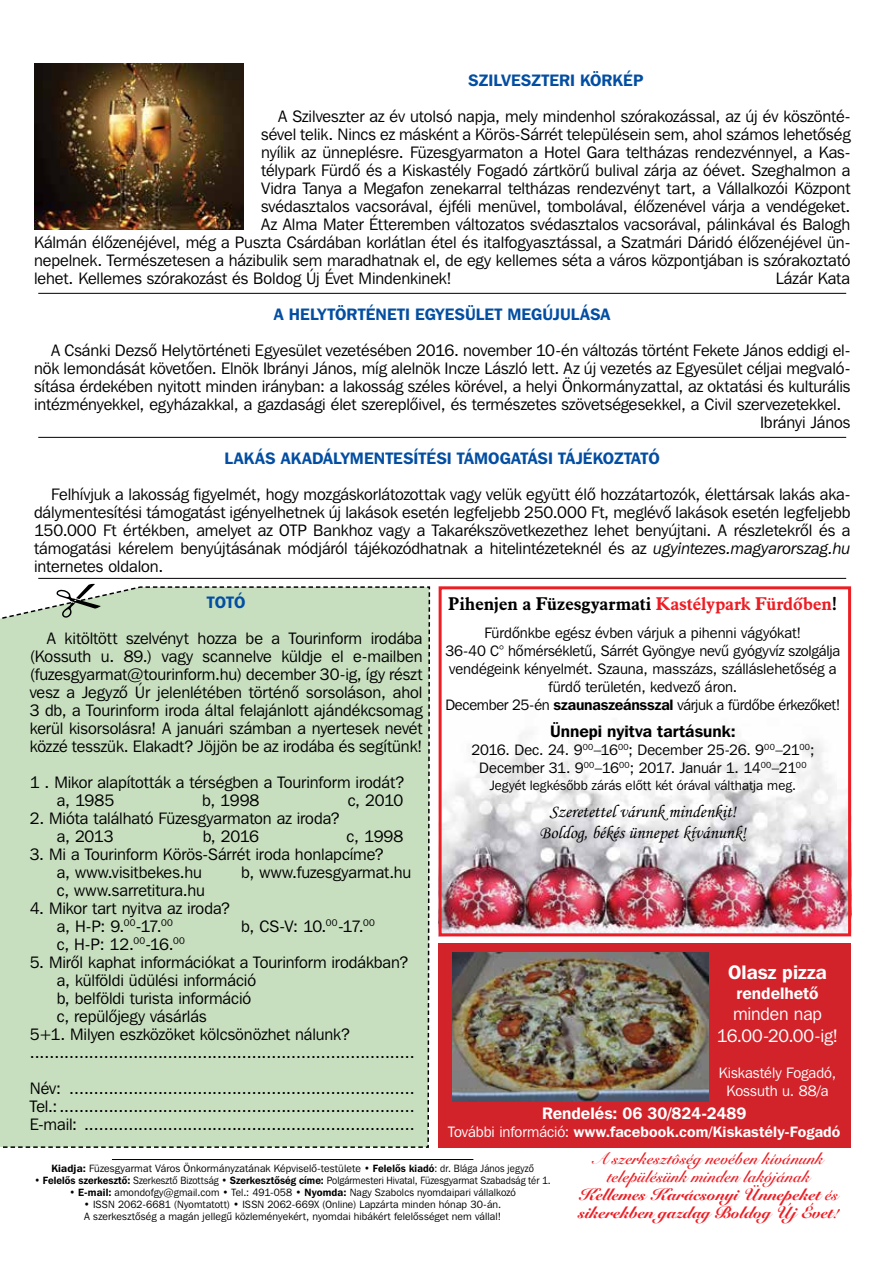
<style>
.page{position:relative;width:893px;height:1263px;background:#fff}
.page>*{position:absolute;margin:0;border:0;box-sizing:border-box;transform-origin:0 0}
.t1{font:19.5px "Franklin Gothic Demi HU Demi";color:#fff}
.t2{font:18px/21.6px "Monotype Corsiva";letter-spacing:-.005em;color:#000;text-align:center}
.t3{font:18px "Aldine 721 HU Bold";letter-spacing:-.01em;color:#000}
.t4{font:18px/21.6px "Franklin Gothic Bk HU Book";letter-spacing:-.01em;color:#fff;text-align:center}
.t5{font:16.5px/18px "Franklin Gothic Bk HU Book";letter-spacing:-.005em;color:#000}
.t6{font:700 16.5px/18px "Snell Roundhand";letter-spacing:.005em;color:#ed1d24;text-align:center}
.t7{font:16.5px "Franklin Gothic Demi HU Demi";color:#034ea2}
.t8{font:16.5px "Franklin Gothic Demi HU Demi";color:#fff}
.t9{font:16.5px "Franklin Gothic Demi HU Demi";color:#000}
.t10{font:15px/18px "Franklin Gothic Bk HU Book";letter-spacing:-.005em;color:#000;text-align:center}
.t11{font:15px "Franklin Gothic Demi HU Demi";letter-spacing:.01em;color:#fff}
.t12{font:15px/18px "Franklin Gothic Bk HU Book";letter-spacing:.005em;color:#fff;text-align:center}
.t13{font:13.5px "Franklin Gothic Bk HU Book";letter-spacing:.005em;color:#000}
.t14{font:10.5px/12px "Franklin Gothic Bk HU Book";letter-spacing:.01em;color:#000}
.t15{font:10.5px "Franklin Gothic Bk HU Book";letter-spacing:.01em;color:#000;scale:.93 1}
.s1{font-style:italic}
.s2{color:#ed1d24}
.s3{font-family:"Franklin Gothic Demi HU Demi"}
.s4{font-family:"Franklin Gothic Bk HU Book"}
.s5{font-weight:900}
</style>
<div class="page">
<div style="left:0;top:584px;width:431px;height:564px;background:#c7dfbf"></div>
<hr style="left:112px;top:1159px;width:361px;height:1px;background:#000">
<hr style="left:38px;top:293px;width:808px;height:1px;background:#000">
<hr style="left:38px;top:437px;width:808px;height:1px;background:#000">
<hr style="left:38px;top:578px;width:808px;height:1px;background:#000">
<img style="left:443px;top:727px;width:404px;height:205px">
<div style="left:439px;top:586px;width:412px;height:350px;border:3px solid #ed1d24"></div>
<div style="left:438px;top:944px;width:412px;height:204px;background:#d2232a"></div>
<img style="left:453px;top:952px;width:255px;height:149px">
<img style="left:34px;top:64px;width:209px;height:166px">
<p class="t7" style="left:468px;top:70px;width:177px">Szilveszteri körkép</p>
<p class="t5" style="left:278px;top:107px;width:574px">A Szilveszter az év utolsó napja, mely mindenhol szórakozással, az új év köszönté-</p>
<p class="t5" style="left:261px;top:125px;width:591px">sével telik. Nincs ez másként a Körös-Sárrét településein sem, ahol számos lehetôség</p>
<p class="t5" style="left:261px;top:143px;width:591px">nyílik az ünneplésre. Füzesgyarmaton a Hotel Gara teltházas rendezvénnyel, a Kas-</p>
<p class="t5" style="left:261px;top:161px;width:591px">télypark Fürdô és a Kiskastély Fogadó zártkörû bulival zárja az óévet. Szeghalmon a</p>
<p class="t5" style="left:261px;top:179px;width:591px">Vidra Tanya a Megafon zenekarral teltházas rendezvényt tart, a Vállalkozói Központ</p>
<p class="t5" style="left:261px;top:197px;width:591px">svédasztalos vacsorával, éjféli menüvel, tombolával, élôzenével várja a vendégeket.</p>
<p class="t5" style="left:261px;top:215px;width:591px">Az Alma Mater Étteremben változatos svédasztalos vacsorával, pálinkával és Balogh</p>
<p class="t5" style="left:34px;top:233px;width:818px">Kálmán élôzenéjével, még a Puszta Csárdában korlátlan étel és italfogyasztással, a Szatmári Dáridó élôzenéjével ün-</p>
<p class="t5" style="left:34px;top:251px;width:818px">nepelnek. Természetesen a házibulik sem maradhatnak el, de egy kellemes séta a város központjában is szórakoztató</p>
<p class="t5" style="left:34px;top:269px;width:419px">lehet. Kellemes szórakozást és Boldog Új Évet Mindenkinek!</p>
<p class="t5" style="left:776px;top:269px;width:76px">Lázár Kata</p>
<p class="t7" style="left:274px;top:304px;width:338px">A Helytörténeti Egyesület megújulása</p>
<p class="t5" style="left:51px;top:341px;width:801px">A Csánki Dezsô Helytörténeti Egyesület vezetésében 2016. november 10-én változás történt Fekete János eddigi el-</p>
<p class="t5" style="left:34px;top:359px;width:818px">nök lemondását követôen. Elnök Ibrányi János, míg alelnök Incze László lett. Az új vezetés az Egyesület céljai megvaló-</p>
<p class="t5" style="left:34px;top:377px;width:818px">sítása érdekében nyitott minden irányban: a lakosság széles körével, a helyi Önkormányzattal, az oktatási és kulturális</p>
<p class="t5" style="left:34px;top:395px;width:809px">intézményekkel, egyházakkal, a gazdasági élet szereplôivel, és természetes szövetségesekkel, a Civil szervezetekkel.</p>
<p class="t5" style="left:760px;top:413px;width:92px">Ibrányi János</p>
<p class="t7" style="left:225px;top:448px;width:437px">Lakás akadálymentesítési támogatásI Tájékoztató</p>
<p class="t5" style="left:34px;top:485px;width:818px;text-align:justify;text-indent:17px">Felhívjuk a lakosság figyelmét, hogy mozgáskorlátozottak vagy velük együtt élô hozzátartozók, élettársak lakás aka&shy;dálymentesítési támogatást igényelhetnek új lakások esetén legfeljebb 250.000 Ft, meglévô lakások esetén legfeljebb 150.000 Ft értékben, amelyet az OTP Bankhoz vagy a Takarékszövetkezethez lehet benyújtani. A részletekrôl és a támogatási kérelem benyújtásának módjáról tájékozódhatnak a hitelintézeteknél és az <span class="s1">ugyintezes.magyarorszag.hu </span>internetes oldalon.</p>
<p class="t7" style="left:207px;top:592px;width:11px">TOTÓ</p>
<p class="t5" style="left:30px;top:629px;width:394px;text-align:justify;text-indent:17px">A kitöltött szelvényt hozza be a Tourinform irodába (Kossuth u. 89.) vagy scannelve küldje el e-mailben (fuzesgyarmat@tourinform.hu) december 30-ig, így részt vesz a Jegyzô Úr jelenlétében történô sorsoláson, ahol 3 db, a Tourinform iroda által felajánlott ajándékcsomag kerül kisorsolásra! A januári számban a nyertesek nevét közzé tesszük. Elakadt? Jöjjön be az irodába és segítünk!</p>
<p class="t5" style="left:57px;top:773px;width:349px;text-indent:-27px">1 . Mikor alapították a térségben a Tourinform irodát? a, 1985</p>
<p class="t5" style="left:202px;top:791px;width:59px">b, 1998</p>
<p class="t5" style="left:348px;top:791px;width:57px">c, 2010</p>
<p class="t5" style="left:57px;top:809px;width:285px;text-indent:-27px">2. Mióta található Füzesgyarmaton az iroda? a, 2013</p>
<p class="t5" style="left:203px;top:827px;width:58px">b, 2016</p>
<p class="t5" style="left:347px;top:827px;width:58px">c, 1998</p>
<p class="t5" style="left:57px;top:845px;width:329px;text-indent:-27px">3. Mi a Tourinform Körös-Sárrét iroda honlapcíme? a, www.visitbekes.hu</p>
<p class="t5" style="left:241px;top:863px;width:172px">b, www.fuzesgyarmat.hu</p>
<p class="t5" style="left:57px;top:881px;width:150px">c, www.sarretitura.hu</p>
<p class="t5" style="left:57px;top:899px;width:175px;text-indent:-27px">4. Mikor tart nyitva az iroda? a, H-P: 9.<sup>00</sup>-17.<sup>00</sup></p>
<p class="t5" style="left:241px;top:917px;width:135px">b, CS-V: 10.<sup>00</sup>-17.<sup>00</sup></p>
<p class="t5" style="left:57px;top:935px;width:129px">c, H-P: 12.<sup>00</sup>-16.<sup>00</sup></p>
<p class="t5" style="left:30px;top:953px;width:380px">5. Mirôl kaphat információkat a Tourinform irodákban?</p>
<p class="t5" style="left:57px;top:971px;width:201px">a, külföldi üdülési információ</p>
<p class="t5" style="left:57px;top:989px;width:196px">b, belföldi turista információ</p>
<p class="t5" style="left:57px;top:1007px;width:151px">c, repülôjegy vásárlás</p>
<p class="t5" style="left:30px;top:1025px;width:322px">5+1. Milyen eszközöket kölcsönözhet nálunk?</p>
<p class="t5" style="left:30px;top:1043px;width:386px">..............................................................................</p>
<p class="t5" style="left:30px;top:1079px;width:386px;text-align:justify">Név: ......................................................................<br>Tel.:........................................................................<br>E-mail: ...................................................................</p>
<p class="t3" style="left:448px;top:592px;width:391px">Pihenjen a Füzesgyarmati <span class="s2">Kastélypark Fürdôben</span>!</p>
<p class="t10" style="left:445px;top:624px;width:397px">Fürdônkbe egész évben várjuk a pihenni vágyókat!<br>36-40 C° hômérsékletû, Sárrét Gyöngye nevû gyógyvíz szolgálja vendégeink kényelmét. Szauna, masszázs, szálláslehetôség a fürdô területén, kedvezô áron.<br>December 25-én <span class="s3">szaunaszeánsszal</span> várjuk a fürdôbe érkezôket!</p>
<p class="t9" style="left:550px;top:721px;width:187px">Ünnepi nyitva tartásunk:</p>
<p class="t10" style="left:471px;top:741px;width:345px">2016. Dec. 24. 9<sup>00</sup>–16<sup>00</sup>; December 25-26. 9<sup>00</sup>–21<sup>00</sup>;<br>December 31. 9<sup>00</sup>–16<sup>00</sup>; 2017. Január 1. 14<sup>00</sup>–21<sup>00</sup></p>
<p class="t13" style="left:490px;top:776px;width:308px">Jegyét legkésôbb zárás elôtt két órával válthatja meg.</p>
<p class="t2" style="left:540px;top:800px;width:208px">Szeretettel várunk mindenkit!<br>Boldog, békés ünnepet kívánunk!</p>
<p class="t1" style="left:728px;top:960px;width:100px">Olasz pizza</p>
<p class="t8" style="left:736px;top:982px;width:84px">rendelhetô</p>
<p class="t4" style="left:717px;top:1003px;width:123px">minden nap<br>16.00-20.00-ig!</p>
<p class="t12" style="left:719px;top:1063px;width:119px">Kiskastély Fogadó,<br>Kossuth u. 88/a</p>
<p class="t8" style="left:542px;top:1103px;width:206px">Rendelés: 06 30/824-2489</p>
<p class="t11" style="left:448px;top:1122px;width:394px"><span class="s4">További információ:</span> www.facebook.com/Kiskastély-Fogadó</p>
<p class="t14" style="left:51px;top:1162px;width:484px"><span class="s3">Kiadja:</span> Füzesgyarmat Város Önkormányzatának Képviselô-testülete • <span class="s3">Felelôs kiadó</span>: dr. Blága János jegyzô</p>
<p class="t15" style="left:34px;top:1174px;width:557px">• <span class="s3">Felelôs szerkesztô:</span> Szerkesztô Bizottság • <span class="s3">Szerkesztôség címe:</span> Polgármesteri Hivatal, Füzesgyarmat Szabadság tér 1.</p>
<p class="t15" style="left:69px;top:1186px;width:482px">• <span class="s3">E-mail:</span> amondofgy@gmail.com • Tel.: 491-058 • <span class="s3">Nyomda:</span> Nagy Szabolcs nyomdaipari vállalkozó</p>
<p class="t14" style="left:84px;top:1198px;width:419px">• ISSN 2062-6681 (Nyomtatott) • ISSN 2062-669X (Online) Lapzárta minden hónap 30-án.<br>A szerkesztôség a magán jellegû közleményekért, nyomdai hibákért felelôsséget nem vállal!</p>
<p class="t6" style="left:578px;top:1150px;width:262px">A szerkesztôség nevében kívánunk településünk minden lakójának <span class="s5">Kellemes Karácsonyi Ünnepeket</span> és <span class="s5">sikerekben gazdag Boldog ÚjÉvet</span>!</p>
</div>
